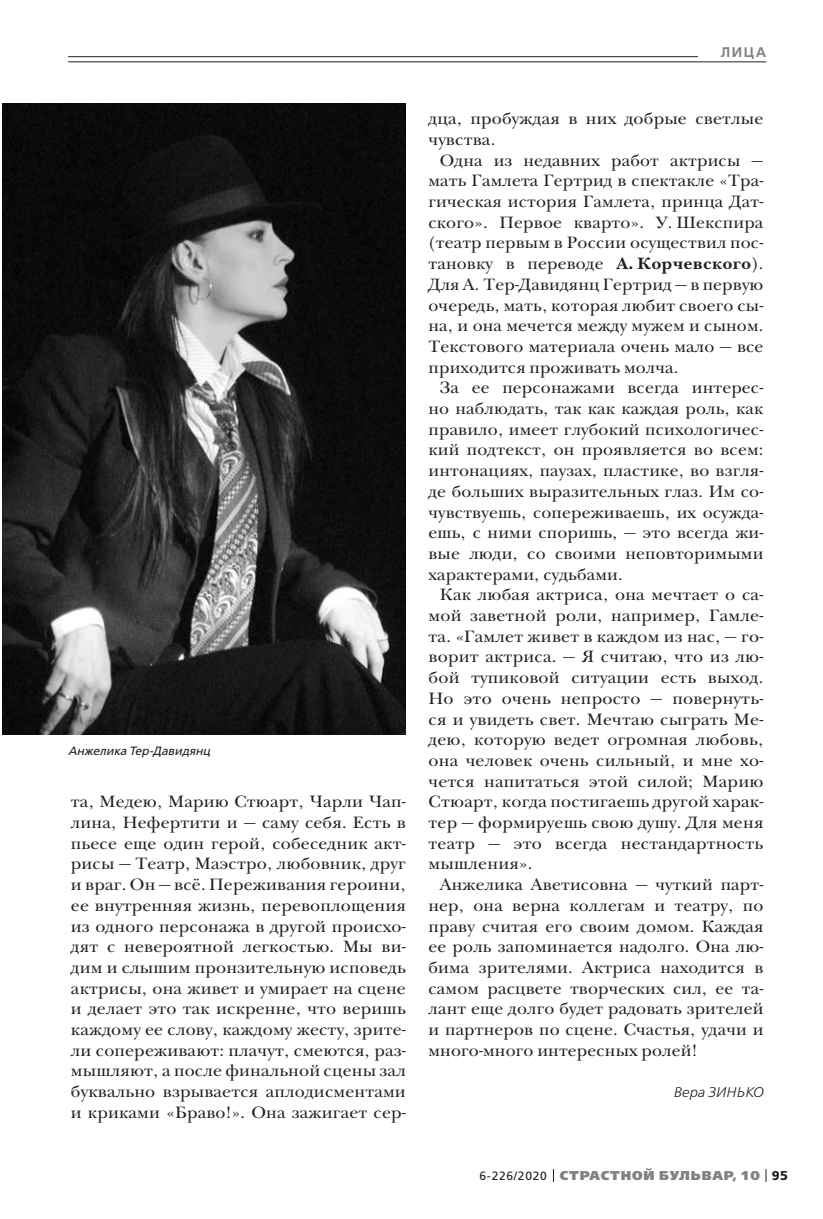
<style>
.page{position:relative;width:823px;height:1219px;background:#fff}
.page>*{position:absolute;margin:0;border:0;box-sizing:border-box;transform-origin:0 0}
.t1{font:17px/20.6px "New Baskerville ITC";letter-spacing:.01em;color:#231f20;text-align:justify;scale:1.04 1}
.t2{font:17px/20.6px "New Baskerville ITC";letter-spacing:.01em;color:#231f20;text-align:justify}
.t3{font:italic 300 14px "Free Set";letter-spacing:.01em;color:#231f20}
.t4{font:600 14px "Free Set";color:#808285}
.t5{font:800 12.8px "Free Set";letter-spacing:.07em;color:#808285}
.t6{font:italic 12px "Free Set";color:#231f20}
.s1{font-weight:700}
.s2{font-weight:400;font-size:12px;color:#231f20}
.s3{font-weight:700;color:#231f20}
</style>
<div class="page">
<svg style="left:765px;top:1169px;width:1px;height:13px"></svg>
<hr style="left:68px;top:56px;width:697px;height:1px;background:#231f20">
<div style="left:697px;top:41px;width:68px;height:21px;background:#fff"></div>
<hr style="left:68px;top:62px;width:697px;height:1px;background:#231f20">
<img style="left:3px;top:103px;width:402px;height:631px">
<p class="t6" style="left:68px;top:745px;width:143px">Анжелика Тер-Давидянц</p>
<p class="t1" style="left:71px;top:793px;width:323px">та, Медею, Марию Стюарт, Чарли Чап&shy;лина, Нефертити и — саму себя. Есть в пьесе еще один герой, собеседник акт&shy;рисы — Театр, Маэстро, любовник, друг и враг. Он — всё. Переживания героини, ее внутренняя жизнь, перевоплощения из одного персонажа в другой происхо&shy;дят с невероятной легкостью. Мы ви&shy;дим и слышим пронзительную исповедь актрисы, она живет и умирает на сцене и делает это так искренне, что веришь каждому ее слову, каждому жесту, зрите&shy;ли сопереживают: плачут, смеются, раз&shy;мышляют, а после финальной сцены зал буквально взрывается аплодисментами и криками «Браво!». Она зажигает сер-</p>
<p class="t4" style="left:720px;top:45px;width:47px">ЛИЦА</p>
<p class="t1" style="left:428px;top:110px;width:323px">дца, пробуждая в них добрые светлые чувства.</p>
<p class="t2" style="left:428px;top:151px;width:336px;text-indent:11px">Одна из недавних работ актрисы — мать Гамлета Гертрид в спектакле «Тра&shy;гическая история Гамлета, принца Дат&shy;ского». Первое кварто». У. Шекспира (театр первым в России осуществил пос&shy;тановку в переводе <span class="s1">А. Корчевского</span>).<br>Для А. Тер-Давидянц Гертрид — в первую очередь, мать, которая любит своего сы&shy;на, и она мечется между мужем и сыном.<br>Текстового материала очень мало — все приходится проживать молча.</p>
<p class="t2" style="left:428px;top:379px;width:336px;text-indent:11px">За ее персонажами всегда интерес&shy;но наблюдать, так как каждая роль, как правило, имеет глубокий психологичес&shy;кий подтекст, он проявляется во всем: интонациях, паузах, пластике, во взгля&shy;де больших выразительных глаз. Им со&shy;чувствуешь, сопереживаешь, их осужда&shy;ешь, с ними споришь, — это всегда жи&shy;вые люди, со своими неповторимыми характерами, судьбами.</p>
<p class="t1" style="left:428px;top:586px;width:323px;text-indent:11px">Как любая актриса, она мечтает о са&shy;мой заветной роли, например, Гамле&shy;та. «Гамлет живет в каждом из нас, — го&shy;ворит актриса. — Я считаю, что из лю&shy;бой тупиковой ситуации есть выход.<br>Но это очень непросто — повернуть&shy;ся и увидеть свет. Мечтаю сыграть Ме&shy;дею, которую ведет огромная любовь, она человек очень сильный, и мне хо&shy;чется напитаться этой силой; Марию Стюарт, когда постигаешь другой харак&shy;тер — формируешь свою душу. Для меня театр — это всегда нестандартность мышления».</p>
<p class="t2" style="left:428px;top:876px;width:336px;text-indent:11px">Анжелика Аветисовна — чуткий парт&shy;нер, она верна коллегам и театру, по праву считая его своим домом. Каждая ее роль запоминается надолго. Она лю&shy;бима зрителями. Актриса находится в самом расцвете творческих сил, ее та&shy;лант еще долго будет радовать зрителей и партнеров по сцене. Счастья, удачи и много-много интересных ролей!</p>
<p class="t3" style="left:672px;top:1085px;width:92px">Вера ЗИНЬКО</p>
<p class="t5" style="left:479px;top:1169px;width:310px"><span class="s2">6-226/2020</span> СТРАСТНОЙ БУЛЬВАР, 10 <span class="s3">95</span></p>
</div>
